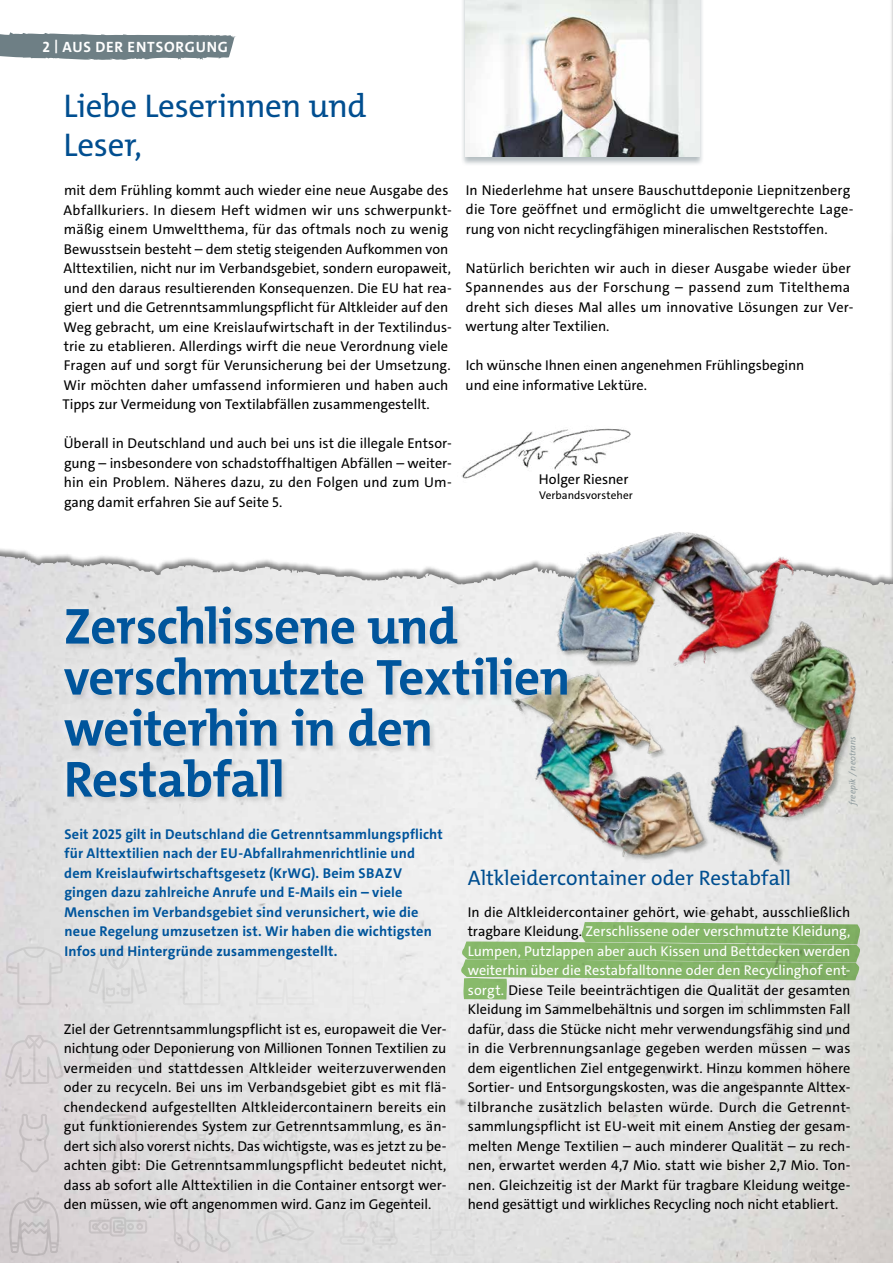
<style>
.page{position:relative;width:893px;height:1263px;background:#fff}
.page>*{position:absolute;margin:0;border:0;box-sizing:border-box;transform-origin:0 0}
.t1{font:700 51px/51px "The Mix";letter-spacing:-.015em;color:#00559c}
.t2{font:33px/39px "The Mix";letter-spacing:-.015em;color:#004e90}
.t3{font:21px "The Mix";color:#004e90}
.t4{font:700 15px "The Mix";letter-spacing:.05em;color:#fff}
.t5{font:14.25px/19.5px "The Sans";letter-spacing:.005em;color:#000}
.t6{font:700 14.25px/19.5px "The Sans";letter-spacing:.01em;color:#00559c}
.t7{font:11.25px "The Sans";letter-spacing:.005em;color:#000}
.t8{font:italic 9px "The Sans";letter-spacing:.01em;color:#6e7f85}
.s1{font-size:13.5px}
.s2{color:#fff}
</style>
<div class="page">
<div style="left:888px;top:0;width:5px;height:1024px;background:#000;opacity:.5"></div>
<svg style="left:6px;top:947px;width:57px;height:58px;background:#dad8d9"></svg>
<div style="left:352px;top:947px;width:33px;height:58px;background:#ececec"></div>
<svg style="left:5px;top:1035px;width:59px;height:49px;background:#d7d2d4"></svg>
<div style="left:345px;top:1030px;width:48px;height:59px;background:#e9e9e9"></div>
<svg style="left:18px;top:1114px;width:33px;height:58px;background:#d5cfd1"></svg>
<div style="left:342px;top:1114px;width:54px;height:58px;background:#e5e5e5"></div>
<svg style="left:7px;top:1197px;width:55px;height:59px;background:#cec9cb"></svg>
<svg style="left:172px;top:1201px;width:60px;height:51px;background:#d8d5d6"></svg>
<svg style="left:339px;top:1208px;width:59px;height:37px;background:#dcdcdc"></svg>
<div style="left:256px;top:947px;width:58px;height:58px;background:#e9e9e9"></div>
<div style="left:271px;top:1030px;width:28px;height:59px;background:#e6e6e6"></div>
<div style="left:423px;top:1044px;width:59px;height:31px;background:#eaeaea"></div>
<svg style="left:98px;top:1111px;width:40px;height:61px;background:#d8d4d6"></svg>
<svg style="left:260px;top:1114px;width:50px;height:58px;background:#dfdfdf"></svg>
<div style="left:424px;top:1114px;width:56px;height:58px;background:#e7e7e7"></div>
<svg style="left:89px;top:1217px;width:58px;height:19px"></svg>
<svg style="left:253px;top:1209px;width:61px;height:34px;background:#dbdadb"></svg>
<div style="left:430px;top:1197px;width:45px;height:59px;background:#e0e0e0"></div>
<svg style="left:183px;top:947px;width:37px;height:58px;background:#e3e3e3"></svg>
<svg style="left:172px;top:1044px;width:59px;height:30px;background:#e0e0e0"></svg>
<svg style="left:186px;top:1156px;width:31px;height:16px"></svg>
<svg style="left:174px;top:1114px;width:55px;height:28px;background:#ddd"></svg>
<svg style="left:87px;top:1048px;width:60px;height:23px"></svg>
<svg style="left:89px;top:948px;width:58px;height:55px;background:#ddd"></svg>
<img style="left:466px;top:474px;width:427px;height:448px">
<img style="left:461px;top:428px;width:176px;height:58px">
<div style="left:461px;top:0;width:243px;height:166px;background:#6e7f85;opacity:.5"></div>
<img style="left:466px;top:0;width:233px;height:157px">
<svg style="left:431px;top:922px;width:429px;height:83px;background:#afcb9f"></svg>
<div style="left:55px;top:597px;width:521px;height:209px;background:#fff;opacity:.75"></div>
<svg style="left:0;top:32px;width:236px;height:28px;background:#869499"></svg>
<p class="t4" style="left:43px;top:37px;width:187px">2 <span class="s1">|</span> AUS DER ENTSORGUNG</p>
<h2 class="t2" style="left:64px;top:87px;width:304px">Liebe Leserinnen und<br>Leser,</h2>
<p class="t5" style="left:62px;top:181px;width:391px">mit dem Frühling kommt auch wieder eine neue Ausgabe des Abfallkuriers. In diesem Heft widmen wir uns schwerpunkt&shy;mäßig einem Umweltthema, für das oftmals noch zu wenig Bewusstsein besteht – dem stetig steigenden Aufkommen von Alttextilien, nicht nur im Verbandsgebiet, sondern europaweit, und den daraus resultierenden Konsequenzen. Die EU hat rea&shy;giert und die Getrenntsammlungspflicht für Altkleider auf den Weg gebracht, um eine Kreislaufwirtschaft in der Textilindus&shy;trie zu etablieren. Allerdings wirft die neue Verordnung viele Fragen auf und sorgt für Verunsicherung bei der Umsetzung.<br>Wir möchten daher umfassend informieren und haben auch Tipps zur Vermeidung von Textilabfällen zusammengestellt.</p>
<p class="t5" style="left:64px;top:434px;width:389px;text-align:justify">Überall in Deutschland und auch bei uns ist die illegale Entsor&shy;gung – insbesondere von schadstoffhaltigen Abfällen – weiter&shy;hin ein Problem. Näheres dazu, zu den Folgen und zum Um&shy;gang damit erfahren Sie auf Seite 5.</p>
<p class="t5" style="left:466px;top:180px;width:389px">In Niederlehme hat unsere Bauschuttdeponie Liepnitzenberg die Tore geöffnet und ermöglicht die umweltgerechte Lage&shy;rung von nicht recyclingfähigen mineralischen Reststoffen.</p>
<p class="t5" style="left:466px;top:258px;width:389px">Natürlich berichten wir auch in dieser Ausgabe wieder über Spannendes aus der Forschung – passend zum Titelthema dreht sich dieses Mal alles um innovative Lösungen zur Ver&shy;wertung alter Textilien.</p>
<p class="t5" style="left:466px;top:356px;width:340px">Ich wünsche Ihnen einen angenehmen Frühlingsbeginn und eine informative Lektüre.</p>
<p class="t5" style="left:539px;top:469px;width:91px">Holger Riesner</p>
<p class="t7" style="left:539px;top:488px;width:95px">Verbandsvorsteher</p>
<h1 class="t1" style="left:64px;top:601px;width:508px">Zerschlissene und verschmutzte Textilien weiterhin in den<br>Restabfall</h1>
<p class="t8" style="left:847px;top:805px;width:71px;rotate:-90deg">freepik / neotrans</p>
<p class="t6" style="left:64px;top:824px;width:380px">Seit 2025 gilt in Deutschland die Getrenntsammlungspflicht für Alttextilien nach der EU-Abfallrahmenrichtlinie und dem Kreislaufwirtschaftsgesetz (KrWG). Beim SBAZV gingen dazu zahlreiche Anrufe und E-Mails ein – viele Menschen im Verbandsgebiet sind verunsichert, wie die neue Regelung umzusetzen ist. Wir haben die wichtigsten Infos und Hintergründe zusammengestellt.</p>
<p class="t5" style="left:64px;top:1019px;width:384px;text-align:justify">Ziel der Getrenntsammlungspflicht ist es, europaweit die Ver&shy;nichtung oder Deponierung von Millionen Tonnen Textilien zu vermeiden und stattdessen Altkleider weiterzuverwenden oder zu recyceln. Bei uns im Verbandsgebiet gibt es mit flä&shy;chendeckend aufgestellten Altkleidercontainern bereits ein gut funktionierendes System zur Getrenntsammlung, es än&shy;dert sich also vorerst nichts. Das wichtigste, was es jetzt zu be&shy;achten gibt: Die Getrenntsammlungspflicht bedeutet nicht, dass ab sofort alle Alttextilien in die Container entsorgt wer&shy;den müssen, wie oft angenommen wird. Ganz im Gegenteil.</p>
<h3 class="t3" style="left:468px;top:865px;width:325px">Altkleidercontainer oder Restabfall</h3>
<p class="t5" style="left:468px;top:902px;width:384px;text-align:justify">In die Altkleidercontainer gehört, wie gehabt, ausschließlich tragbare Kleidung. <span class="s2">Zerschlissene oder verschmutzte Kleidung, Lumpen, Putzlappen aber auch Kissen und Bettdecken werden weiterhin über die Restabfalltonne oder den Recyclinghof ent&shy;sorgt.</span> Diese Teile beeinträchtigen die Qualität der gesamten Kleidung im Sammelbehältnis und sorgen im schlimmsten Fall dafür, dass die Stücke nicht mehr verwendungsfähig sind und in die Verbrennungsanlage gegeben werden müssen – was dem eigentlichen Ziel entgegenwirkt. Hinzu kommen höhere Sortier- und Entsorgungskosten, was die angespannte Alttex&shy;tilbranche zusätzlich belasten würde. Durch die Getrennt&shy;sammlungspflicht ist EU-weit mit einem Anstieg der gesam&shy;melten Menge Textilien – auch minderer Qualität – zu rech&shy;nen, erwartet werden 4,7 Mio. statt wie bisher 2,7 Mio. Ton&shy;nen. Gleichzeitig ist der Markt für tragbare Kleidung weitge&shy;hend gesättigt und wirkliches Recycling noch nicht etabliert.</p>
</div>
